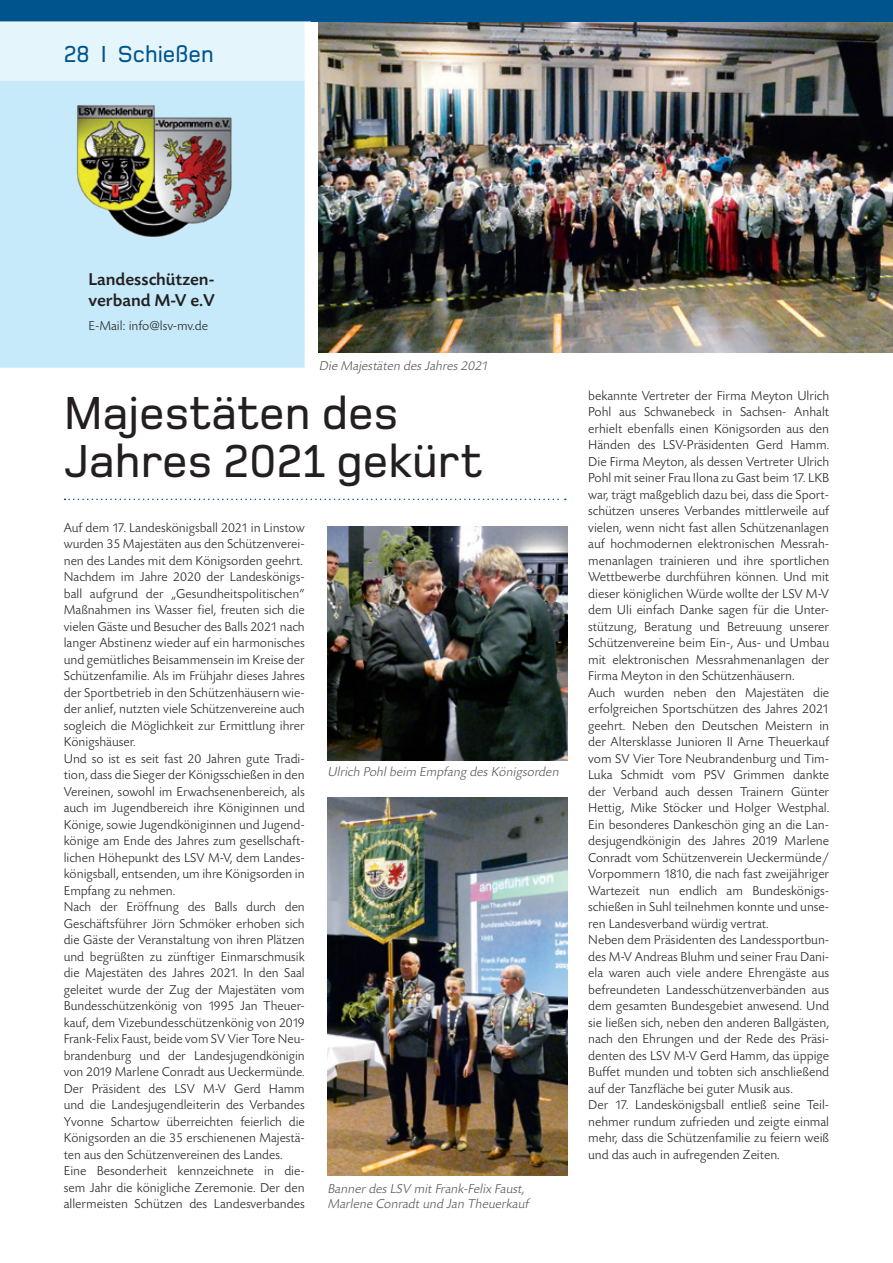
<style>
.page{position:relative;width:893px;height:1263px;background:#fff}
.page>*{position:absolute;margin:0;border:0;box-sizing:border-box;transform-origin:0 0}
.t1{font:500 48px/48px "Foundry Monoline";color:#231f20}
.t2{font:500 24px "Foundry Monoline";color:#00548e}
.t3{font:500 18px/21px "Today SB";color:#231f20}
.t4{font:300 13.5px/16.5px "Today SB";color:#231f20}
.t5{font:italic 300 13.5px/15px "Today SB";color:#57585a}
</style>
<div class="page">
<img style="left:319px;top:21px;width:574px;height:332px">
<div style="left:0;top:21px;width:313px;height:347px;background:#c6eafa"></div>
<div style="left:0;top:0;width:893px;height:21px;background:#00548e"></div>
<img style="left:64px;top:95px;width:180px;height:144px">
<div style="left:0;top:21px;width:311px;height:60px;background:#e5f5fc"></div>
<svg style="left:65px;top:499px;width:501px;height:1px"></svg>
<img style="left:327px;top:526px;width:241px;height:234px">
<img style="left:327px;top:797px;width:241px;height:379px">
<h2 class="t2" style="left:64px;top:40px;width:152px">28 I Schießen</h2>
<h3 class="t3" style="left:88px;top:269px;width:128px">Landesschützen&shy;verband M-V e.V</h3>
<p class="t4" style="left:88px;top:318px;width:121px">E-Mail: info@lsv-mv.de</p>
<p class="t5" style="left:319px;top:359px;width:173px">Die Majestäten desJahres2021</p>
<h1 class="t1" style="left:64px;top:389px;width:420px">Majestäten des<br>Jahres 2021 gekürt</h1>
<p class="t4" style="left:64px;top:520px;width:242px">Auf dem 17. Landeskönigsball 2021 in Linstow wurden 35 Majestäten aus den Schützenverei&shy;nen des Landes mit dem Königsorden geehrt.<br>Nachdem im Jahre 2020 der Landeskönigs&shy;ball aufgrund der „Gesundheitspolitischen“ Maßnahmen ins Wasser fiel, freuten sich die vielen Gäste und Besucher des Balls 2021 nach langer Abstinenz wieder auf ein harmonisches und gemütliches Beisammensein im Kreise der Schützenfamilie. Als im Frühjahr dieses Jahres der Sportbetrieb in den Schützenhäusern wie&shy;der anlief, nutzten viele Schützenvereine auch sogleich die Möglichkeit zur Ermittlung ihrer Königshäuser.<br>Und so ist es seit fast 20 Jahren gute Tradi&shy;tion, dass die Sieger der Königsschießen in den Vereinen, sowohl im Erwachsenenbereich, als auch im Jugendbereich ihre Königinnen und Könige, sowie Jugendköniginnen und Jugend&shy;könige am Ende des Jahres zum gesellschaft&shy;lichen Höhepunkt des LSV M-V, dem Landes&shy;königsball, entsenden, um ihre Königsorden in Empfang zu nehmen.<br>Nach der Eröffnung des Balls durch den Geschäftsführer Jörn Schmöker erhoben sich die Gäste der Veranstaltung von ihren Plätzen und begrüßten zu zünftiger Einmarschmusik die Majestäten des Jahres 2021. In den Saal geleitet wurde der Zug der Majestäten vom Bundesschützenkönig von 1995 Jan Theuer&shy;kauf, dem Vizebundesschützenkönig von 2019<br>Frank-Felix Faust, beide vom SV Vier Tore Neu&shy;brandenburg und der Landesjugendkönigin von 2019 Marlene Conradt aus Ueckermünde.<br>Der Präsident des LSV M-V Gerd Hamm und die Landesjugendleiterin des Verbandes Yvonne Schartow überreichten feierlich die Königsorden an die 35 erschienenen Majestä&shy;ten aus den Schützenvereinen des Landes.<br>Eine Besonderheit kennzeichnete in die&shy;sem Jahr die königliche Zeremonie. Der den allermeisten Schützen des Landesverbandes</p>
<p class="t5" style="left:327px;top:765px;width:235px">Ulrich Pohlbeim Empfang desKönigsorden</p>
<p class="t5" style="left:327px;top:1181px;width:203px">BannerdesLSV mitFrank-Felix Faust,<br>Marlene Conradtund Jan Theuerkauf</p>
<p class="t4" style="left:588px;top:388px;width:242px">bekannte Vertreter der Firma Meyton Ulrich Pohl aus Schwanebeck in Sachsen- Anhalt erhielt ebenfalls einen Königsorden aus den Händen des LSV-Präsidenten Gerd Hamm.<br>Die Firma Meyton, als dessen Vertreter Ulrich Pohl mit seiner Frau Ilona zu Gast beim 17. LKB war, trägt maßgeblich dazu bei, dass die Sport&shy;schützen unseres Verbandes mittlerweile auf vielen, wenn nicht fast allen Schützenanlagen auf hochmodernen elektronischen Messrah&shy;menanlagen trainieren und ihre sportlichen Wettbewerbe durchführen können. Und mit dieser königlichen Würde wollte der LSV M-V dem Uli einfach Danke sagen für die Unter&shy;stützung, Beratung und Betreuung unserer Schützenvereine beim Ein-, Aus- und Umbau mit elektronischen Messrahmenanlagen der Firma Meyton in den Schützenhäusern.<br>Auch wurden neben den Majestäten die erfolgreichen Sportschützen des Jahres 2021 geehrt. Neben den Deutschen Meistern in der Altersklasse Junioren II Arne Theuerkauf vom SV Vier Tore Neubrandenburg und Tim-Luka Schmidt vom PSV Grimmen dankte der Verband auch dessen Trainern Günter Hettig, Mike Stöcker und Holger Westphal.<br>Ein besonderes Dankeschön ging an die Lan&shy;desjugendkönigin des Jahres 2019 Marlene Conradt vom Schützenverein Ueckermünde/ Vorpommern 1810, die nach fast zweijähriger Wartezeit nun endlich am Bundeskönigs&shy;schießen in Suhl teilnehmen konnte und unse&shy;ren Landesverband würdig vertrat.<br>Neben dem Präsidenten des Landessportbun&shy;des M-V Andreas Bluhm und seiner Frau Dani&shy;ela waren auch viele andere Ehrengäste aus befreundeten Landesschützenverbänden aus dem gesamten Bundesgebiet anwesend. Und sie ließen sich, neben den anderen Ballgästen, nach den Ehrungen und der Rede des Präsi&shy;denten des LSV M-V Gerd Hamm, das üppige Buffet munden und tobten sich anschließend auf der Tanzfläche bei guter Musik aus.<br>Der 17. Landeskönigsball entließ seine Teil&shy;nehmer rundum zufrieden und zeigte einmal mehr, dass die Schützenfamilie zu feiern weiß und das auch in aufregenden Zeiten.</p>
</div>
